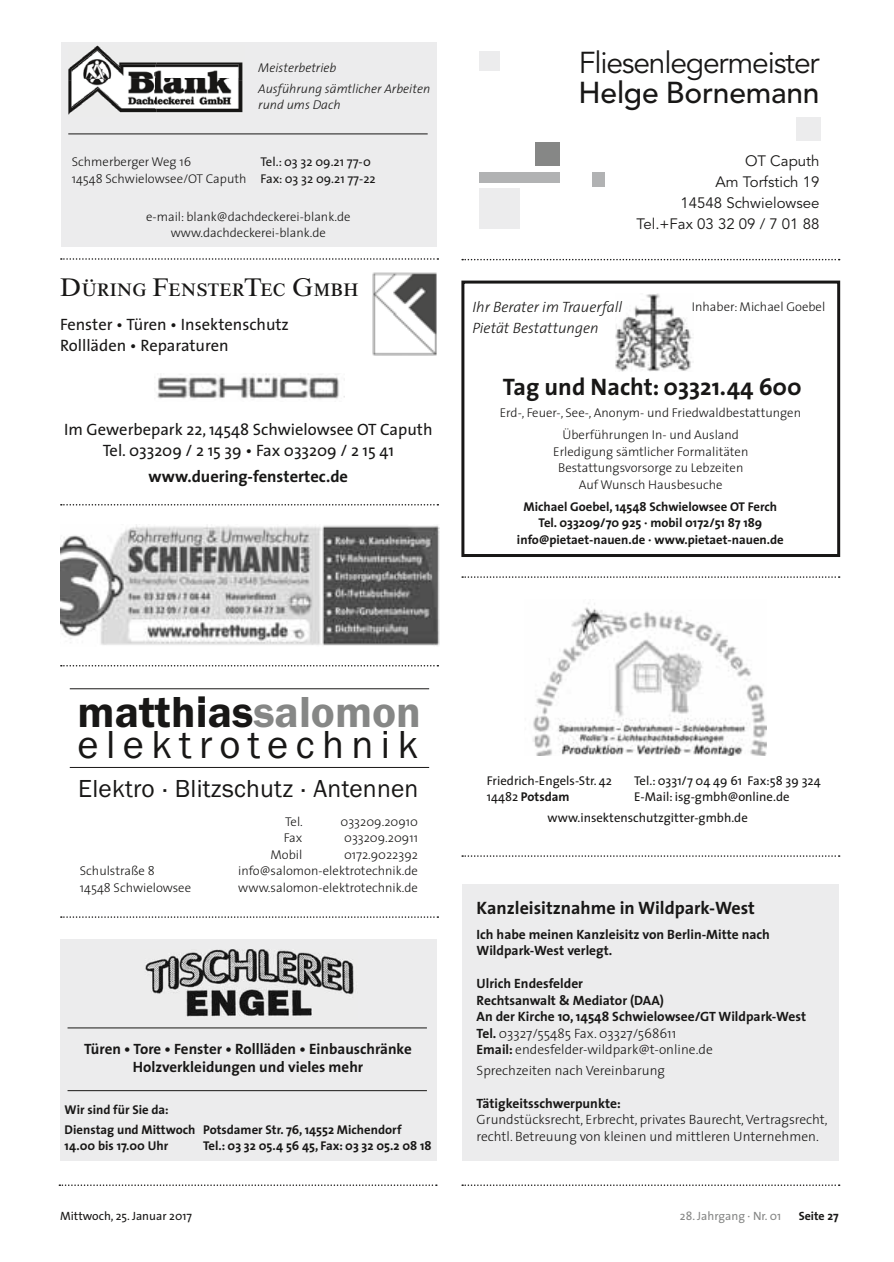
<style>
.page{position:relative;width:894px;height:1262px;background:#fff}
.page>*{position:absolute;margin:0;border:0;box-sizing:border-box;transform-origin:0 0}
.t1{font:600 45px "Franklin Gothic Itc T";color:#181716}
.t2{font:40.5px "Franklin Gothic Itc T";letter-spacing:.185em;color:#181716}
.t3{font:30px "Avenir LT Std";letter-spacing:-.04em;color:#181716}
.t4{font:500 30px "Avenir LT Std";letter-spacing:-.01em;color:#181716}
.t5{font:25.5px "Franklin Gothic Itc T";letter-spacing:.01em;color:#181716}
.t6{font:25.5px "Times Ten Roman SC";color:#181716}
.t7{font:700 24px "The Sans";color:#181716}
.t8{font:700 18px "The Sans";color:#181716}
.t9{font:16.5px/21px "The Sans";color:#181716}
.t10{font:700 16.5px "The Sans";color:#181716}
.t11{font:700 15px/18px "The Sans";color:#181716;text-align:center}
.t12{font:15px/21px "Avenir LT Std";color:#181716;text-align:right}
.t13{font:italic 300 15px/21px "The Sans";color:#181716}
.t14{font:700 13.5px/16.5px "The Sans";color:#181716}
.t15{font:300 13.5px/16.5px "The Sans";color:#181716}
.t16{font:300 12.75px/16.5px "The Sans";color:#181716;text-align:center}
.t17{font:700 12.75px/16.5px "The Sans";color:#181716}
.t18{font:12.75px/16.5px "The Sans";color:#181716}
.t19{font:italic 300 12.75px/20.7px "The Sans";color:#181716}
.t20{font:12px "The Sans";color:#181716}
.t21{font:12px "The Sans";color:#868786}
.t22{font:700 12px "The Sans";color:#181716}
.s1{color:#868786}
.s2{font-weight:700}
.s3{font-weight:300}
</style>
<div class="page">
<div style="left:60px;top:939px;width:376px;height:221px;background:#ececed"></div>
<div style="left:61px;top:42px;width:375px;height:204px;background:#ececed"></div>
<img style="left:68px;top:45px;width:175px;height:70px">
<img style="left:72px;top:50px;width:83px;height:58px">
<img style="left:155px;top:64px;width:84px;height:44px">
<div style="left:461px;top:281px;width:379px;height:276px;border:3px solid #181716"></div>
<img style="left:615px;top:294px;width:77px;height:77px">
<hr style="left:68px;top:134px;width:359px;height:1px;background:#181716">
<hr style="left:67px;top:1027px;width:360px;height:1px;background:#181716">
<hr style="left:67px;top:1090px;width:360px;height:1px;background:#181716">
<img style="left:60px;top:524px;width:379px;height:122px">
<img style="left:145px;top:949px;width:209px;height:68px">
<div style="left:479px;top:52px;width:20px;height:19px;background:#ececed"></div>
<div style="left:479px;top:188px;width:40px;height:41px;background:#ececed"></div>
<div style="left:535px;top:143px;width:24px;height:23px;background:#868786"></div>
<div style="left:796px;top:118px;width:25px;height:23px;background:#ececed"></div>
<div style="left:592px;top:172px;width:12px;height:15px;background:#b1b2b3"></div>
<div style="left:479px;top:172px;width:80px;height:11px;background:#b1b2b3"></div>
<hr style="left:70px;top:688px;width:359px;height:1px;background:#181716">
<hr style="left:70px;top:767px;width:359px;height:1px;background:#181716">
<svg style="left:462px;top:576px;width:377px;height:2px"></svg>
<svg style="left:462px;top:855px;width:377px;height:2px"></svg>
<svg style="left:462px;top:1184px;width:377px;height:2px"></svg>
<svg style="left:59px;top:1184px;width:378px;height:2px"></svg>
<svg style="left:61px;top:916px;width:377px;height:2px"></svg>
<svg style="left:61px;top:665px;width:377px;height:1px"></svg>
<svg style="left:462px;top:259px;width:377px;height:1px"></svg>
<img style="left:533px;top:603px;width:233px;height:152px">
<svg style="left:61px;top:258px;width:377px;height:2px"></svg>
<svg style="left:61px;top:504px;width:377px;height:1px"></svg>
<img style="left:373px;top:272px;width:63px;height:83px">
<img style="left:154px;top:374px;width:190px;height:25px">
<div style="left:462px;top:884px;width:376px;height:276px;background:#ececed"></div>
<p class="t19" style="left:258px;top:59px;width:173px">Meisterbetrieb<br>Ausführung sämtlicher Arbeiten</p>
<p class="t19" style="left:258px;top:96px;width:84px">rund ums Dach</p>
<p class="t18" style="left:260px;top:155px;width:117px">Tel.: 03 32 09.21 77-0<br>Fax: 03 32 09.21 77-22</p>
<p class="t16" style="left:72px;top:155px;width:176px;text-align:left">Schmerberger Weg 16<br>14548 Schwielowsee/OT Caputh</p>
<p class="t16" style="left:146px;top:210px;width:206px">e-mail: blank@dachdeckerei-blank.de www.dachdeckerei-blank.de</p>
<h3 class="t6" style="left:60px;top:272px;width:300px">Düring FensterTec Gmbh</h3>
<p class="t9" style="left:60px;top:315px;width:230px">Fenster • Türen • Insektenschutz<br>Rollläden • Reparaturen</p>
<p class="t9" style="left:64px;top:421px;width:370px;text-align:center">Im Gewerbepark 22, 14548 Schwielowsee OT Caputh<br>Tel. 033209 / 2 15 39 • Fax 033209 / 2 15 41</p>
<p class="t10" style="left:149px;top:469px;width:201px">www.duering-fenstertec.de</p>
<h3 class="t3" style="left:579px;top:45px;width:242px">Fliesenlegermeister</h3>
<h3 class="t4" style="left:578px;top:75px;width:242px">Helge Bornemann</h3>
<p class="t12" style="left:636px;top:150px;width:184px">OT Caputh<br>Am Torfstich 19<br>14548 Schwielowsee<br>Tel.+Fax 03 32 09 / 7 01 88</p>
<p class="t13" style="left:472px;top:298px;width:151px">Ihr Berater im Trauerfall<br>Pietät Bestattungen</p>
<h3 class="t7" style="left:503px;top:377px;width:300px">Tag und Nacht: 03321.44 600</h3>
<p class="t16" style="left:692px;top:299px;width:135px">Inhaber: Michael Goebel</p>
<p class="t16" style="left:499px;top:402px;width:303px;line-height:22.4px">Erd-, Feuer-, See-, Anonym- und Friedwaldbestattungen<br>Überführungen In- und Ausland</p>
<p class="t16" style="left:553px;top:444px;width:197px">Erledigung sämtlicher Formalitäten<br>Bestattungsvorsorge zu Lebzeiten<br>Auf Wunsch Hausbesuche</p>
<p class="t17" style="left:517px;top:500px;width:268px;text-align:center">Michael Goebel, 14548 Schwielowsee OT Ferch<br>Tel. 033209/70 925 · mobil 0172/51 87 189 info@pietaet-nauen.de · www.pietaet-nauen.de</p>
<h1 class="t1" style="left:78px;top:685px;width:345px">matthias<span class="s1">salomon</span></h1>
<h2 class="t2" style="left:78px;top:730px;width:342px">elektrotechnik</h2>
<h3 class="t5" style="left:78px;top:780px;width:341px">Elektro · Blitzschutz · Antennen</h3>
<p class="t18" style="left:487px;top:773px;width:127px">Friedrich-Engels-Str. 42<br>14482 <span class="s2">Potsdam</span></p>
<p class="t18" style="left:634px;top:773px;width:188px">Tel.: 0331/7 04 49 61 Fax:58 39 324<br>E-Mail: isg-gmbh@online.de</p>
<p class="t18" style="left:547px;top:811px;width:202px">www.insektenschutzgitter-gmbh.de</p>
<p class="t16" style="left:285px;top:814px;width:19px">Tel.</p>
<p class="t16" style="left:340px;top:814px;width:79px">033209.20910</p>
<p class="t16" style="left:284px;top:831px;width:20px">Fax</p>
<p class="t16" style="left:344px;top:831px;width:75px">033209.20911</p>
<p class="t16" style="left:270px;top:847px;width:33px">Mobil</p>
<p class="t16" style="left:238px;top:847px;width:181px;text-align:justify;text-indent:106px">0172.9022392 info@salomon-elektrotechnik.de www.salomon-elektrotechnik.de</p>
<p class="t16" style="left:80px;top:864px;width:113px;text-align:left">Schulstraße 8<br>14548 Schwielowsee</p>
<p class="t11" style="left:84px;top:1042px;width:329px">Türen • Tore • Fenster • Rollläden • Einbauschränke<br>Holzverkleidungen und vieles mehr</p>
<p class="t17" style="left:65px;top:1102px;width:132px;line-height:19.2px">Wir sind für Sie da:<br>Dienstag und Mittwoch</p>
<p class="t17" style="left:65px;top:1139px;width:105px">14.00 bis 17.00 Uhr</p>
<p class="t17" style="left:203px;top:1122px;width:230px">Potsdamer Str. 76, 14552 Michendorf<br>Tel.: 03 32 05.4 56 45, Fax: 03 32 05.2 08 18</p>
<h3 class="t8" style="left:476px;top:901px;width:280px">Kanzleisitznahme in Wildpark-West</h3>
<p class="t14" style="left:476px;top:927px;width:295px">Ich habe meinen Kanzleisitz von Berlin-Mitte nach<br>Wildpark-West verlegt.</p>
<p class="t14" style="left:476px;top:976px;width:331px">Ulrich Endesfelder<br>Rechtsanwalt &amp; Mediator (DAA)<br>An der Kirche 10, 14548 Schwielowsee/GT Wildpark-West Tel. <span class="s3">03327/55485 Fax. 03327/568611<br></span>Email: <span class="s3">endesfelder-wildpark@t-online.de</span></p>
<p class="t15" style="left:476px;top:1063px;width:190px">Sprechzeiten nach Vereinbarung</p>
<p class="t14" style="left:476px;top:1096px;width:146px">Tätigkeitsschwerpunkte:</p>
<p class="t15" style="left:476px;top:1113px;width:352px">Grundstücksrecht, Erbrecht, privates Baurecht, Vertragsrecht, rechtl. Betreuung von kleinen und mittleren Unternehmen.</p>
<p class="t20" style="left:60px;top:1211px;width:133px">Mittwoch, 25. Januar 2017</p>
<p class="t21" style="left:680px;top:1211px;width:103px">28. Jahrgang · Nr. 01</p>
<p class="t22" style="left:798px;top:1211px;width:41px">Seite 27</p>
</div>
